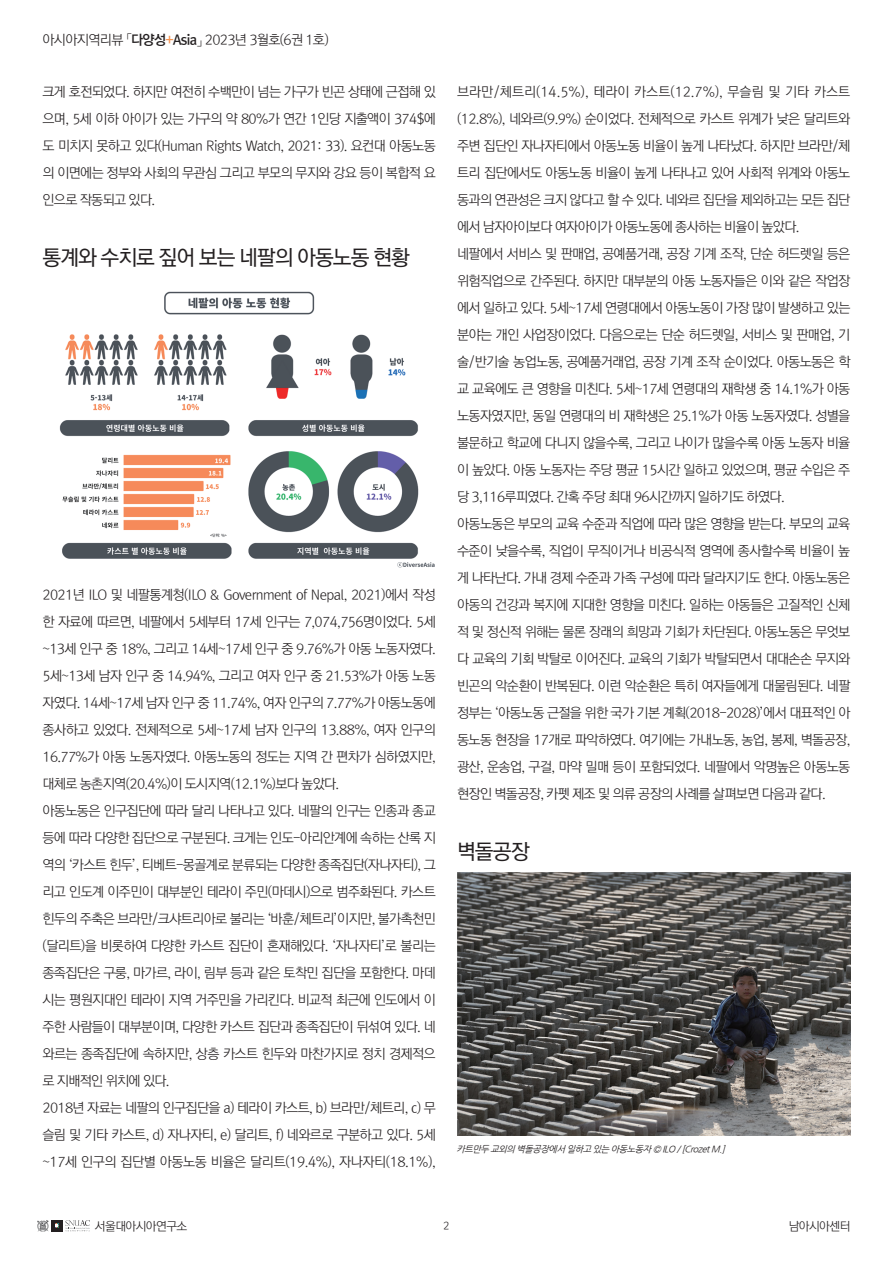
<style>
.page{position:relative;width:893px;height:1263px;background:#fff}
.page>*{position:absolute;margin:0;border:0;box-sizing:border-box;transform-origin:0 0}
.t1{font:21px "Rix Go M";letter-spacing:-.05em;color:#231f20}
.t2{font:13.5px/27px "Rix Go L";letter-spacing:-.05em;color:#231f20}
.t3{font:12px "Rix Go L";letter-spacing:-.05em;color:#231f20}
.t4{font:10.5px "Rix Go L";color:#231f20}
.t5{font:italic 9px "Nanum Gothic";color:#231f20}
.s1{font-family:"Rix Go B"}
.s2{font-family:"Rix Go B";color:#f69450}
</style>
<div class="page">
<div style="left:51px;top:1220px;width:12px;height:11px;background:#231f20"></div>
<svg style="left:55px;top:1224px;width:4px;height:4px"></svg>
<svg style="left:65px;top:1220px;width:25px;height:11px"></svg>
<svg style="left:37px;top:1220px;width:12px;height:12px"></svg>
<img style="left:59px;top:291px;width:376px;height:276px">
<img style="left:457px;top:873px;width:393px;height:262px">
<p class="t2" style="left:43px;top:26px;width:288px">아시아지역리뷰 「<span class="s1">다양성</span><span class="s2">+</span><span class="s1">Asia</span>」 2023년 3월호(6권 1호)</p>
<p class="t2" style="left:43px;top:78px;width:395px;text-align:justify">크게 호전되었다. 하지만 여전히 수백만이 넘는 가구가 빈곤 상태에 근접해 있 으며, 5세 이하 아이가 있는 가구의 약 80%가 연간 1인당 지출액이 374$에 도 미치지 못하고 있다(Human Rights Watch, 2021: 33). 요컨대 아동노동 의 이면에는 정부와 사회의 무관심 그리고 부모의 무지와 강요 등이 복합적 요 인으로 작동되고 있다.</p>
<h1 class="t1" style="left:43px;top:243px;width:369px">통계와 수치로 짚어 보는 네팔의 아동노동 현황</h1>
<p class="t2" style="left:43px;top:581px;width:395px">2021년 ILO 및 네팔통계청(ILO &amp; Government of Nepal, 2021)에서 작성 한 자료에 따르면, 네팔에서 5세부터 17세 인구는 7,074,756명이었다. 5세 ~13세 인구 중 18%, 그리고 14세~17세 인구 중 9.76%가 아동 노동자였다.<br>5세~13세 남자 인구 중 14.94%, 그리고 여자 인구 중 21.53%가 아동 노동 자였다. 14세~17세 남자 인구 중 11.74%, 여자 인구의 7.77%가 아동노동에 종사하고 있었다. 전체적으로 5세~17세 남자 인구의 13.88%, 여자 인구의 16.77%가 아동 노동자였다. 아동노동의 정도는 지역 간 편차가 심하였지만, 대체로 농촌지역(20.4%)이 도시지역(12.1%)보다 높았다.<br>아동노동은 인구집단에 따라 달리 나타나고 있다. 네팔의 인구는 인종과 종교 등에 따라 다양한 집단으로 구분된다. 크게는 인도-아리안계에 속하는 산록 지 역의 ‘카스트 힌두’, 티베트-몽골계로 분류되는 다양한 종족집단(자나자티), 그 리고 인도계 이주민이 대부분인 테라이 주민(마데시)으로 범주화된다. 카스트 힌두의 주축은 브라만/크샤트리아로 불리는 ‘바훈/체트리’이지만, 불가촉천민 (달리트)을 비롯하여 다양한 카스트 집단이 혼재해있다. ‘자나자티’로 불리는 종족집단은 구룽, 마가르, 라이, 림부 등과 같은 토착민 집단을 포함한다. 마데 시는 평원지대인 테라이 지역 거주민을 가리킨다. 비교적 최근에 인도에서 이 주한 사람들이 대부분이며, 다양한 카스트 집단과 종족집단이 뒤섞여 있다. 네 와르는 종족집단에 속하지만, 상층 카스트 힌두와 마찬가지로 정치 경제적으 로 지배적인 위치에 있다.<br>2018년 자료는 네팔의 인구집단을 a) 테라이 카스트, b) 브라만/체트리, c) 무 슬림 및 기타 카스트, d) 자나자티, e) 달리트, f) 네와르로 구분하고 있다. 5세 ~17세 인구의 집단별 아동노동 비율은 달리트(19.4%), 자나자티(18.1%),</p>
<p class="t2" style="left:457px;top:78px;width:395px">브라만/체트리(14.5%), 테라이 카스트(12.7%), 무슬림 및 기타 카스트 (12.8%), 네와르(9.9%) 순이었다. 전체적으로 카스트 위계가 낮은 달리트와 주변 집단인 자나자티에서 아동노동 비율이 높게 나타났다. 하지만 브라만/체 트리 집단에서도 아동노동 비율이 높게 나타나고 있어 사회적 위계와 아동노 동과의 연관성은 크지 않다고 할 수 있다. 네와르 집단을 제외하고는 모든 집단 에서 남자아이보다 여자아이가 아동노동에 종사하는 비율이 높았다.<br>네팔에서 서비스 및 판매업, 공예품거래, 공장 기계 조작, 단순 허드렛일 등은 위험직업으로 간주된다. 하지만 대부분의 아동 노동자들은 이와 같은 작업장 에서 일하고 있다. 5세~17세 연령대에서 아동노동이 가장 많이 발생하고 있는 분야는 개인 사업장이었다. 다음으로는 단순 허드렛일, 서비스 및 판매업, 기 술/반기술 농업노동, 공예품거래업, 공장 기계 조작 순이었다. 아동노동은 학 교 교육에도 큰 영향을 미친다. 5세~17세 연령대의 재학생 중 14.1%가 아동 노동자였지만, 동일 연령대의 비 재학생은 25.1%가 아동 노동자였다. 성별을 불문하고 학교에 다니지 않을수록, 그리고 나이가 많을수록 아동 노동자 비율 이 높았다. 아동 노동자는 주당 평균 15시간 일하고 있었으며, 평균 수입은 주 당 3,116루피였다. 간혹 주당 최대 96시간까지 일하기도 하였다.<br>아동노동은 부모의 교육 수준과 직업에 따라 많은 영향을 받는다. 부모의 교육 수준이 낮을수록, 직업이 무직이거나 비공식적 영역에 종사할수록 비율이 높 게 나타난다. 가내 경제 수준과 가족 구성에 따라 달라지기도 한다. 아동노동은 아동의 건강과 복지에 지대한 영향을 미친다. 일하는 아동들은 고질적인 신체 적 및 정신적 위해는 물론 장래의 희망과 기회가 차단된다. 아동노동은 무엇보 다 교육의 기회 박탈로 이어진다. 교육의 기회가 박탈되면서 대대손손 무지와 빈곤의 악순환이 반복된다. 이런 악순환은 특히 여자들에게 대물림된다. 네팔 정부는 ‘아동노동 근절을 위한 국가 기본 계획(2018-2028)’에서 대표적인 아 동노동 현장을 17개로 파악하였다. 여기에는 가내노동, 농업, 봉제, 벽돌공장, 광산, 운송업, 구걸, 마약 밀매 등이 포함되었다. 네팔에서 악명높은 아동노동 현장인 벽돌공장, 카펫 제조 및 의류 공장의 사례를 살펴보면 다음과 같다.</p>
<h1 class="t1" style="left:457px;top:837px;width:74px">벽돌공장</h1>
<p class="t5" style="left:456px;top:1144px;width:273px">카트만두 교외의 벽돌공장에서 일하고 있는 아동노동자 © ILO /[CrozetM.]</p>
<p class="t3" style="left:95px;top:1218px;width:94px">서울대아시아연구소</p>
<p class="t3" style="left:789px;top:1218px;width:63px">남아시아센터</p>
<p class="t4" style="left:443px;top:1218px;width:8px">2</p>
</div>
